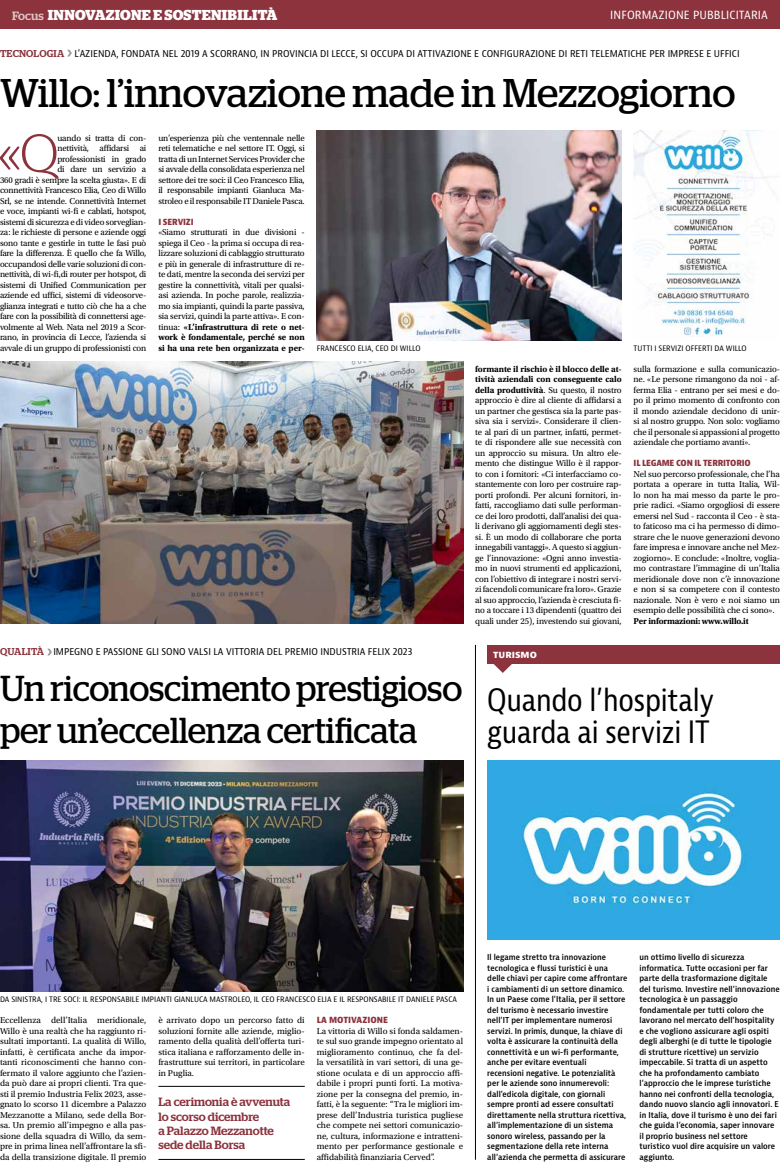
<style>
.page{position:relative;width:780px;height:1163px;background:#fff}
.page>*{position:absolute;margin:0;border:0;box-sizing:border-box;transform-origin:0 0}
.t1{font:300 54px "Stag";color:#8c333d}
.t2{font:40px "Stag";letter-spacing:-.005em;color:#000}
.t3{font:36px/42px "Stag";letter-spacing:-.005em;color:#000;scale:.96 1}
.t4{font:condensed 30px/32px "Bernina Sans";letter-spacing:-.01em;color:#000;scale:.95 1}
.t5{font:700 14.4px "Stag";letter-spacing:.02em;color:#fff}
.t6{font:500 12px/14.2px "Stag";color:#8c333d}
.t7{font:condensed 12px "Bernina Sans";letter-spacing:.01em;color:#fff}
.t8{font:condensed 10px "Bernina Sans";color:#000}
.t9{font:9px/10.5px "Utopia Std";letter-spacing:-.02em;color:#000;text-align:justify}
.t10{font:700 condensed 9px "Bernina Sans";letter-spacing:-.02em;color:#8c333d}
.t11{font:700 9px "Utopia Std";letter-spacing:-.02em;color:#000}
.t12{font:700 condensed 9px "Bernina Sans";color:#8c333d}
.t13{font:800 9px "Bernina Sans";color:#fff}
.t14{font:600 condensed 8px/10.5px "Bernina Sans";letter-spacing:.005em;color:#000}
.t15{font:condensed 8px "Bernina Sans";color:#000}
.s1{font-weight:500;font-size:12px;color:#dec6c5}
.s2{font-family:"Stag";font-weight:500;font-stretch:normal;color:#8c333d}
.s3{font-weight:700}
</style>
<div class="page">
<div style="left:0;top:0;width:780px;height:29px;background:#8c333d"></div>
<svg style="left:67px;top:50px;width:5px;height:6px"></svg>
<img style="left:0;top:361px;width:463px;height:262px">
<hr style="left:475px;top:644px;width:1px;height:515px;background:#000">
<svg style="left:493px;top:663px;width:19px;height:9px"></svg>
<div style="left:487px;top:644px;width:292px;height:19px;background:#8c333d"></div>
<img style="left:317px;top:130px;width:304px;height:210px">
<img style="left:633px;top:130px;width:136px;height:207px">
<img style="left:487px;top:760px;width:292px;height:178px">
<hr style="left:158px;top:1085px;width:147px;height:1px;background:#000">
<hr style="left:158px;top:1158px;width:147px;height:1px;background:#000">
<img style="left:0;top:760px;width:463px;height:231px">
<svg style="left:47px;top:648px;width:5px;height:7px"></svg>
<h3 class="t5" style="left:12px;top:7px;width:267px"><span class="s1">Focus</span> INNOVAZIONE E SOSTENIBILITÀ</h3>
<h3 class="t7" style="left:610px;top:7px;width:159px">INFORMAZIONE PUBBLICITARIA</h3>
<p class="t8" style="left:0;top:47px;width:741px"><span class="s2">TECNOLOGIA</span> L’AZIENDA, FONDATA NEL 2019 A SCORRANO, IN PROVINCIA DI LECCE, SI OCCUPA DI ATTIVAZIONE E CONFIGURAZIONE DI RETI TELEMATICHE PER IMPRESE E UFFICI</p>
<h2 class="t2" style="left:0;top:69px;width:737px">Willo: l’innovazione made in Mezzogiorno</h2>
<h1 class="t1" style="left:-2px;top:122px;width:62px">«Q</h1>
<p class="t9" style="left:0;top:132px;width:148px;text-align:right">uando si tratta di con-<br>nettività, affidarsi ai<br>professionisti in grado<br>di dare un servizio a<br>360 gradi è sempre la scelta giusta». E di connettività Francesco Elia, Ceo di Willo Srl, se ne intende. Connettività Internet e voce, impianti wi-fi e cablati, hotspot, sistemi di sicurezza e di video sorveglian&shy;za: le richieste di persone e aziende oggi sono tante e gestirle in tutte le fasi può fare la differenza. È quello che fa Willo, occupandosi delle varie soluzioni di con&shy;nettività, di wi-fi,di router per hotspot, di sistemi di Unified Communication per aziende ed uffici, sistemi di videosorve&shy;glianza integrati e tutto ciò che ha a che fare con la possibilità di connettersi age&shy;volmente al Web. Nata nel 2019 a Scor&shy;rano, in provincia di Lecce, l’azienda si avvale di un gruppo di professionisti con</p>
<p class="t9" style="left:158px;top:132px;width:148px">un’esperienza più che ventennale nelle reti telematiche e nel settore IT. Oggi, si tratta di un Internet Services Provider che si avvale della consolidata esperienza nel settore dei tre soci: il Ceo Francesco Elia, il responsabile impianti Gianluca Ma&shy;stroleo e il responsabile IT Daniele Pasca.</p>
<p class="t10" style="left:158px;top:215px;width:37px">I SERVIZI</p>
<p class="t9" style="left:158px;top:227px;width:148px">«Siamo strutturati in due divisioni - spiega il Ceo - la prima si occupa di rea&shy;lizzare soluzioni di cablaggio strutturato e più in generale di infrastrutture di re&shy;te dati, mentre la seconda dei servizi per gestire la connettività, vitali per qualsi&shy;asi azienda. In poche parole, realizzia&shy;mo sia impianti, quindi la parte passiva, sia servizi, quindi la parte attiva». E con&shy;tinua: <span class="s3">«L’infrastruttura di rete o net&shy;work è fondamentale, perché se non si ha una rete ben organizzata e per-</span></p>
<p class="t15" style="left:317px;top:343px;width:105px">FRANCESCO ELIA, CEO DI WILLO</p>
<p class="t15" style="left:633px;top:343px;width:115px">TUTTI I SERVIZI OFFERTI DA WILLO</p>
<p class="t9" style="left:475px;top:363px;width:148px"><span class="s3">formante il rischio è il blocco delle at&shy;tività aziendali con conseguente calo della produttività</span>. Su questo, il nostro approccio è dire al cliente di affidarsi a un partner che gestisca sia la parte pas&shy;siva sia i servizi». Considerare il clien&shy;te al pari di un partner, infatti, permet&shy;te di rispondere alle sue necessità con un approccio su misura. Un altro ele&shy;mento che distingue Willo è il rappor&shy;to con i fornitori: «Ci interfacciamo co&shy;stantemente con loro per costruire rap&shy;porti profondi. Per alcuni fornitori, in&shy;fatti, raccogliamo dati sulle performan&shy;ce dei loro prodotti, dall’analisi dei qua&shy;li derivano gli aggiornamenti degli stes&shy;si. È un modo di collaborare che porta innegabili vantaggi». A questo si aggiun&shy;ge l’innovazione: «Ogni anno investia&shy;mo in nuovi strumenti ed applicazioni, con l’obiettivo di integrare i nostri servi&shy;zi facendoli comunicare fra loro». Grazie al suo approccio, l’azienda è cresciuta fi&shy;no a toccare i 13 dipendenti (quattro dei quali under 25), investendo sui giovani,</p>
<p class="t9" style="left:633px;top:363px;width:148px">sulla formazione e sulla comunicazio&shy;ne. «Le persone rimangono da noi - af&shy;ferma Elia - entrano per sei mesi e do&shy;po il primo momento di confronto con il mondo aziendale decidono di unir&shy;si al nostro gruppo. Non solo: vogliamo che il personale si appassioni al progetto aziendale che portiamo avanti».</p>
<p class="t10" style="left:633px;top:457px;width:119px">IL LEGAME CON IL TERRITORIO</p>
<p class="t9" style="left:633px;top:468px;width:148px">Nel suo percorso professionale, che l’ha portata a operare in tutta Italia, Wil&shy;lo non ha mai messo da parte le pro&shy;prie radici. «Siamo orgogliosi di essere emersi nel Sud - racconta il Ceo - è sta&shy;to faticoso ma ci ha permesso di dimo&shy;strare che le nuove generazioni devono fare impresa e innovare anche nel Mez&shy;zogiorno». E conclude: «Inoltre, voglia&shy;mo contrastare l’immagine di un’Italia meridionale dove non c’è innovazione e non si sa competere con il contesto nazionale. Non è vero e noi siamo un esempio delle possibilità che ci sono».</p>
<p class="t11" style="left:633px;top:615px;width:117px">Per informazioni: www.willo.it</p>
<p class="t8" style="left:0;top:645px;width:414px"><span class="s2">QUALITÀ</span> IMPEGNO E PASSIONE GLI SONO VALSI LA VITTORIA DEL PREMIO INDUSTRIA FELIX 2023</p>
<h3 class="t3" style="left:0;top:666px;width:483px">Un riconoscimento prestigioso per un’eccellenza certificata</h3>
<p class="t13" style="left:493px;top:648px;width:45px">TURISMO</p>
<h3 class="t4" style="left:487px;top:684px;width:240px">Quando l’hospitaly guarda ai servizi IT</h3>
<p class="t15" style="left:0;top:994px;width:458px">DA SINISTRA, I TRE SOCI: IL RESPONSABILE IMPIANTI GIANLUCA MASTROLEO, IL CEO FRANCESCO ELIA E IL RESPONSABILE IT DANIELE PASCA</p>
<p class="t9" style="left:0;top:1014px;width:148px">Eccellenza dell’Italia meridionale, Willo è una realtà che ha raggiunto ri&shy;sultati importanti. La qualità di Willo, infatti, è certificata anche da impor&shy;tanti riconoscimenti che hanno con&shy;fermato il valore aggiunto che l’azien&shy;da può dare ai propri clienti. Tra que&shy;sti il premio Industria Felix 2023, asse&shy;gnato lo scorso 11 dicembre a Palazzo Mezzanotte a Milano, sede della Bor&shy;sa. Un premio all’impegno e alla pas&shy;sione della squadra di Willo, da sem&shy;pre in prima linea nell’affrontare la sfi&shy;da della transizione digitale. Il premio</p>
<p class="t9" style="left:158px;top:1014px;width:148px">è arrivato dopo un percorso fatto di soluzioni fornite alle aziende, miglio&shy;ramento della qualità dell’offerta turi&shy;stica italiana e rafforzamento delle in&shy;frastrutture sui territori, in particolare in Puglia.</p>
<p class="t12" style="left:317px;top:1013px;width:73px">LA MOTIVAZIONE</p>
<p class="t9" style="left:317px;top:1025px;width:148px">La vittoria di Willo si fonda saldamen&shy;te sul suo grande impegno orientato al miglioramento continuo, che fa del&shy;la versatilità in vari settori, di una ge&shy;stione oculata e di un approccio affi&shy;dabile i propri punti forti. La motiva&shy;zione per la consegna del premio, in&shy;fatti, è la seguente: “Tra le migliori im&shy;prese dell’Industria turistica pugliese che compete nei settori comunicazio&shy;ne, cultura, informazione e intratteni&shy;mento per performance gestionale e affidabilità finanziaria Cerved”.</p>
<h3 class="t6" style="left:158px;top:1094px;width:133px">La cerimonia è avvenuta lo scorso dicembre<br>a Palazzo Mezzanotte sede della Borsa</h3>
<p class="t14" style="left:487px;top:951px;width:141px">Il legame stretto tra innovazione tecnologica e flussi turistici è una delle chiavi per capire come affrontare i cambiamenti di un settore dinamico.<br>In un Paese come l’Italia, per il settore del turismo è necessario investire nell’IT per implementare numerosi servizi. In primis, dunque, la chiave di volta è assicurare la continuità della connettività e un wi-fi performante, anche per evitare eventuali<br>recensioni negative. Le potenzialità per le aziende sono innumerevoli: dall’edicola digitale, con giornali sempre pronti ad essere consultati direttamente nella struttura ricettiva, all’implementazione di un sistema sonoro wireless, passando per la segmentazione della rete interna all’azienda che permetta di assicurare</p>
<p class="t14" style="left:639px;top:951px;width:142px">un ottimo livello di sicurezza informatica. Tutte occasioni per far parte della trasformazione digitale del turismo. Investire nell’innovazione tecnologica è un passaggio fondamentale per tutti coloro che lavorano nel mercato dell’hospitality e che vogliono assicurare agli ospiti degli alberghi (e di tutte le tipologie di strutture ricettive) un servizio impeccabile. Si tratta di un aspetto che ha profondamento cambiato l’approccio che le imprese turistiche hanno nei confronti della tecnologia, dando nuovo slancio agli innovatori. E in Italia, dove il turismo è uno dei fari che guida l’economia, saper innovare il proprio business nel settore turistico vuol dire acquisire un valore aggiunto.</p>
</div>
